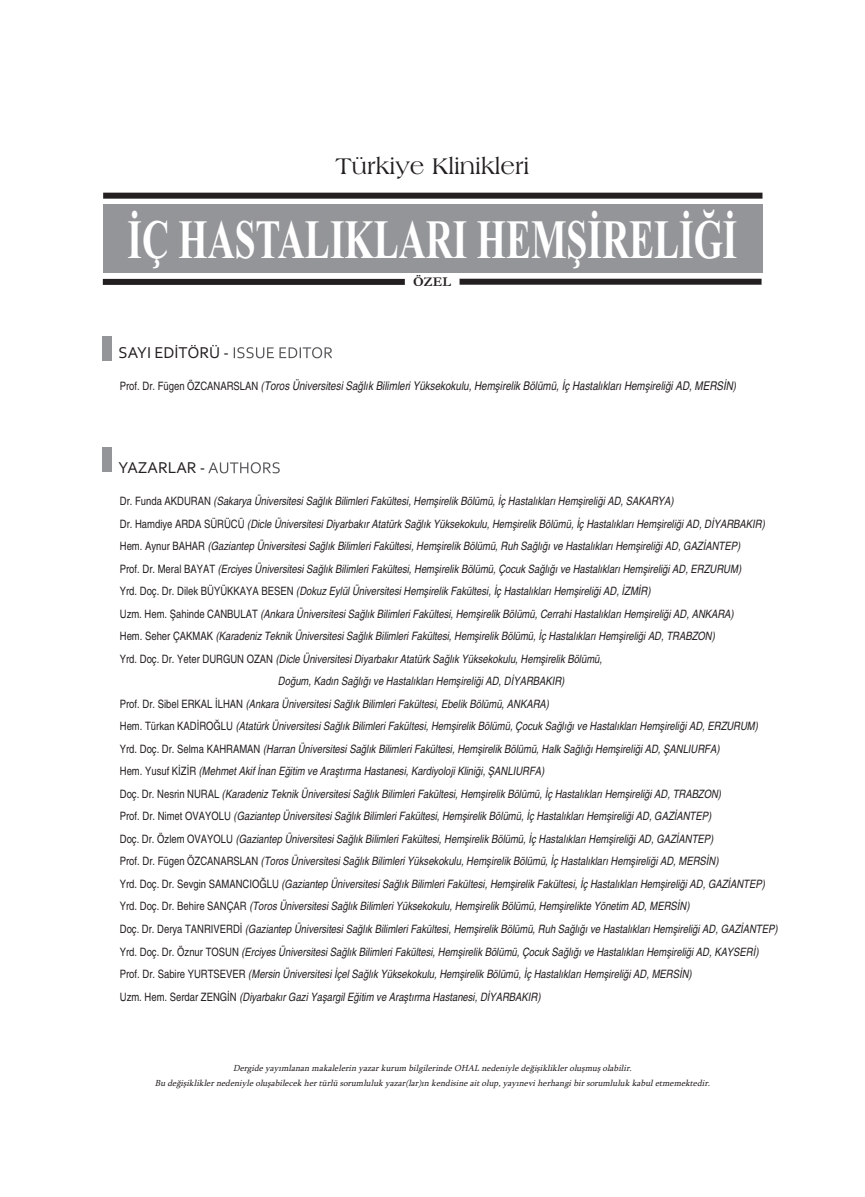
<style>
.page{position:relative;width:865px;height:1197px;background:#fff}
.page>*{position:absolute;margin:0;border:0;box-sizing:border-box;transform-origin:0 0}
.t1{font:700 55.35px "Times New Roman";color:#fff;scale:.68 1}
.t2{font:24px "Americana BT Roman";color:#231f20}
.t3{font:16.5px "Corbel";color:#231f20}
.t4{font:700 13.5px "Garamond";color:#231f20}
.t5{font:italic condensed 12px "Helvetica";color:#231f20}
.t6{font:italic condensed 11.55px "Helvetica";color:#231f20}
.t7{font:italic 9px/15px "Sylfaen";color:#231f20;text-align:center}
.s1{font-style:normal;font-size:11.55px}
.s2{font-size:11.55px}
.s3{font-style:normal}
</style>
<div class="page">
<div style="left:103px;top:204px;width:659px;height:68px;background:#939598"></div>
<div style="left:103px;top:193px;width:659px;height:6px;background:#231f20"></div>
<div style="left:103px;top:279px;width:302px;height:6px;background:#231f20"></div>
<div style="left:459px;top:279px;width:302px;height:6px;background:#231f20"></div>
<div style="left:103px;top:336px;width:9px;height:25px;background:#939598"></div>
<svg style="left:234px;top:347px;width:67px;height:11px"></svg>
<div style="left:103px;top:447px;width:9px;height:25px;background:#939598"></div>
<svg style="left:208px;top:462px;width:72px;height:11px"></svg>
<h2 class="t2" style="left:335px;top:152px;width:195px">Türkiye Klinikleri</h2>
<h1 class="t1" style="left:127px;top:207px;width:898px">İÇ HASTALIKLARI HEMŞİRELİĞİ</h1>
<p class="t4" style="left:413px;top:274px;width:39px">ÖZEL</p>
<h3 class="t3" style="left:119px;top:343px;width:112px">SAYI EDİTÖRÜ -</h3>
<p class="t5" style="left:120px;top:378px;width:617px"><span class="s1">Prof. Dr. Fügen ÖZCANARSLAN</span> <span class="s2">(</span>Toros Üniversitesi Sağlık Bilimleri Yüksekokulu, Hemşirelik Bölümü, İç Hastalıkları Hemşireliği AD, MERSİN<span class="s2">)</span></p>
<h3 class="t3" style="left:119px;top:458px;width:88px">YAZARLAR -</h3>
<p class="t6" style="left:120px;top:494px;width:555px"><span class="s3">Dr. Funda AKDURAN</span> (Sakarya Üniversitesi Sağlık Bilimleri Fakültesi, Hemşirelik Bölümü, İç Hastalıkları Hemşireliği AD, SAKARYA)</p>
<p class="t6" style="left:120px;top:517px;width:646px"><span class="s3">Dr. Hamdiye ARDA SÜRÜCÜ</span> (Dicle Üniversitesi Diyarbakır Atatürk Sağlık Yüksekokulu, Hemşirelik Bölümü, İç Hastalıkları Hemşireliği AD, DİYARBAKIR)</p>
<p class="t6" style="left:120px;top:539px;width:622px"><span class="s3">Hem. Aynur BAHAR</span> (Gaziantep Üniversitesi Sağlık Bilimleri Fakültesi, Hemşirelik Bölümü, Ruh Sağlığı ve Hastalıkları Hemşireliği AD, GAZİANTEP)</p>
<p class="t6" style="left:120px;top:562px;width:623px"><span class="s3">Prof. Dr. Meral BAYAT</span> (Erciyes Üniversitesi Sağlık Bilimleri Fakültesi, Hemşirelik Bölümü, Çocuk Sağlığı ve Hastalıkları Hemşireliği AD, ERZURUM)</p>
<p class="t6" style="left:120px;top:584px;width:532px"><span class="s3">Yrd. Doç. Dr. Dilek BÜYÜKKAYA BESEN</span> (Dokuz Eylül Üniversitesi Hemşirelik Fakültesi, İç Hastalıkları Hemşireliği AD, İZMİR)</p>
<p class="t6" style="left:120px;top:607px;width:615px"><span class="s3">Uzm. Hem. Şahinde CANBULAT</span> (Ankara Üniversitesi Sağlık Bilimleri Fakültesi, Hemşirelik Bölümü, Cerrahi Hastalıkları Hemşireliği AD, ANKARA)</p>
<p class="t6" style="left:120px;top:629px;width:596px"><span class="s3">Hem. Seher ÇAKMAK</span> (Karadeniz Teknik Üniversitesi Sağlık Bilimleri Fakültesi, Hemşirelik Bölümü, İç Hastalıkları Hemşireliği AD, TRABZON)</p>
<p class="t6" style="left:120px;top:652px;width:484px"><span class="s3">Yrd. Doç. Dr. Yeter DURGUN OZAN</span> (Dicle Üniversitesi Diyarbakır Atatürk Sağlık Yüksekokulu, Hemşirelik Bölümü,</p>
<p class="t6" style="left:278px;top:674px;width:288px">Doğum, Kadın Sağlığı ve Hastalıkları Hemşireliği AD, DİYARBAKIR)</p>
<p class="t6" style="left:120px;top:697px;width:430px"><span class="s3">Prof. Dr. Sibel ERKAL İLHAN</span> (Ankara Üniversitesi Sağlık Bilimleri Fakültesi, Ebelik Bölümü, ANKARA)</p>
<p class="t6" style="left:120px;top:719px;width:639px"><span class="s3">Hem. Türkan KADİROĞLU</span> (Atatürk Üniversitesi Sağlık Bilimleri Fakültesi, Hemşirelik Bölümü, Çocuk Sağlığı ve Hastalıkları Hemşireliği AD, ERZURUM)</p>
<p class="t6" style="left:120px;top:742px;width:601px"><span class="s3">Yrd. Doç. Dr. Selma KAHRAMAN</span> (Harran Üniversitesi Sağlık Bilimleri Fakültesi, Hemşirelik Bölümü, Halk Sağlığı Hemşireliği AD, ŞANLIURFA)</p>
<p class="t6" style="left:120px;top:764px;width:426px"><span class="s3">Hem. Yusuf KİZİR</span> (Mehmet Akif İnan Eğitim ve Araştırma Hastanesi, Kardiyoloji Kliniği, ŞANLIURFA)</p>
<p class="t6" style="left:120px;top:787px;width:603px"><span class="s3">Doç. Dr. Nesrin NURAL</span> (Karadeniz Teknik Üniversitesi Sağlık Bilimleri Fakültesi, Hemşirelik Bölümü, İç Hastalıkları Hemşireliği AD, TRABZON)</p>
<p class="t6" style="left:120px;top:809px;width:593px"><span class="s3">Prof. Dr. Nimet OVAYOLU</span> (Gaziantep Üniversitesi Sağlık Bilimleri Fakültesi, Hemşirelik Bölümü, İç Hastalıkları Hemşireliği AD, GAZİANTEP)</p>
<p class="t6" style="left:120px;top:832px;width:595px"><span class="s3">Doç. Dr. Özlem OVAYOLU</span> (Gaziantep Üniversitesi Sağlık Bilimleri Fakültesi, Hemşirelik Bölümü, İç Hastalıkları Hemşireliği AD, GAZİANTEP)</p>
<p class="t6" style="left:120px;top:854px;width:600px"><span class="s3">Prof. Dr. Fügen ÖZCANARSLAN</span> (Toros Üniversitesi Sağlık Bilimleri Yüksekokulu, Hemşirelik Bölümü, İç Hastalıkları Hemşireliği AD, MERSİN)</p>
<p class="t6" style="left:120px;top:877px;width:646px"><span class="s3">Yrd. Doç. Dr. Sevgin SAMANCIOĞLU</span> (Gaziantep Üniversitesi Sağlık Bilimleri Fakültesi, Hemşirelik Fakültesi, İç Hastalıkları Hemşireliği AD, GAZİANTEP)</p>
<p class="t6" style="left:120px;top:899px;width:571px"><span class="s3">Yrd. Doç. Dr. Behire SANÇAR</span> (Toros Üniversitesi Sağlık Bilimleri Yüksekokulu, Hemşirelik Bölümü, Hemşirelikte Yönetim AD, MERSİN)</p>
<p class="t6" style="left:120px;top:922px;width:659px"><span class="s3">Doç. Dr. Derya TANRIVERDİ</span> (Gaziantep Üniversitesi Sağlık Bilimleri Fakültesi, Hemşirelik Bölümü, Ruh Sağlığı ve Hastalıkları Hemşireliği AD, GAZİANTEP)</p>
<p class="t6" style="left:120px;top:944px;width:640px"><span class="s3">Yrd. Doç. Dr. Öznur TOSUN</span> (Erciyes Üniversitesi Sağlık Bilimleri Fakültesi, Hemşirelik Bölümü, Çocuk Sağlığı ve Hastalıkları Hemşireliği AD, KAYSERİ)</p>
<p class="t6" style="left:120px;top:967px;width:573px"><span class="s3">Prof. Dr. Sabire YURTSEVER</span> (Mersin Üniversitesi İçel Sağlık Yüksekokulu, Hemşirelik Bölümü, İç Hastalıkları Hemşireliği AD, MERSİN)</p>
<p class="t6" style="left:120px;top:989px;width:422px"><span class="s3">Uzm. Hem. Serdar ZENGİN</span> (Diyarbakır Gazi Yaşargil Eğitim ve Araştırma Hastanesi, DİYARBAKIR)</p>
<p class="t7" style="left:155px;top:1060px;width:559px">Dergide yayımlanan makalelerin yazar kurum bilgilerinde OHAL nedeniyle değişiklikler oluşmuş olabilir.<br>Bu değişiklikler nedeniyle oluşabilecek her türlü sorumluluk yazar(lar)ın kendisine ait olup, yayınevi herhangi bir sorumluluk kabul etmemektedir.</p>
</div>
